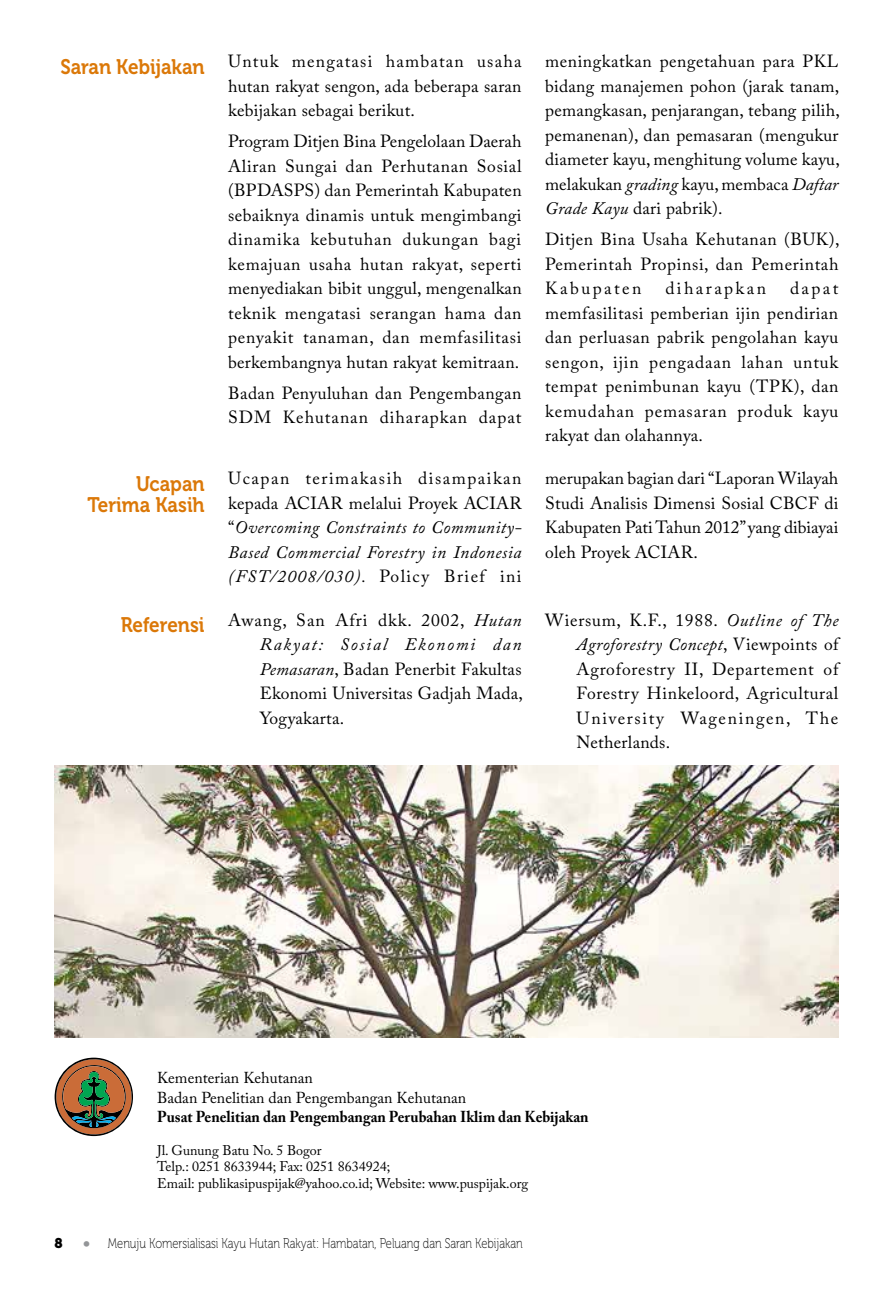
<style>
.page{position:relative;width:893px;height:1290px;background:#fff}
.page>*{position:absolute;margin:0;border:0;box-sizing:border-box;transform-origin:0 0}
.t1{font:21px/21px "Museo 700";letter-spacing:-.005em;color:#db7808;text-align:right;scale:.9 1}
.t2{font:17.5px/24.5px "Adobe Caslon Pro";letter-spacing:.015em;color:#000;text-align:justify}
.t3{font:italic 17.5px/24.5px "Adobe Caslon Pro";letter-spacing:.03em;color:#000;text-align:justify}
.t4{font:15.75px/19.4px "Adobe Caslon Pro";color:#000}
.t5{font:700 15.75px "Adobe Caslon Pro";color:#000;scale:.95 1}
.t6{font:14px/16.8px "Adobe Caslon Pro";color:#000}
.t7{font:14px "Museo 100";color:#000;scale:.8 1}
.s1{font-style:italic}
.s2{font-style:normal}
.s3{font-family:"Museo 900"}
.s4{font-size:21px;color:#939598}
</style>
<div class="page">
<svg style="left:55px;top:1057px;width:78px;height:79px"></svg>
<img style="left:55px;top:765px;width:783px;height:272px">
<p class="t1" style="left:60px;top:56px;width:162px">Saran Kebijakan</p>
<p class="t1" style="left:87px;top:473px;width:132px">Ucapan<br>Terima Kasih</p>
<p class="t1" style="left:121px;top:614px;width:95px">Referensi</p>
<p class="t2" style="left:228px;top:49px;width:295px">Untuk mengatasi hambatan usaha hutan rakyat sengon, ada beberapa saran kebijakan sebagai berikut.</p>
<p class="t2" style="left:228px;top:129px;width:295px">Program Ditjen Bina Pengelolaan Daerah Aliran Sungai dan Perhutanan Sosial (BPDASPS) dan Pemerintah Kabupaten sebaiknya dinamis untuk mengimbangi dinamika kebutuhan dukungan bagi kemajuan usaha hutan rakyat, seperti menyediakan bibit unggul, mengenalkan teknik mengatasi serangan hama dan penyakit tanaman, dan memfasilitasi berkembangnya hutan rakyat kemitraan.</p>
<p class="t2" style="left:228px;top:380px;width:295px">Badan Penyuluhan dan Pengembangan<br>SDM Kehutanan diharapkan dapat</p>
<p class="t2" style="left:545px;top:49px;width:296px">meningkatkan pengetahuan para PKL bidang manajemen pohon (jarak tanam, pemangkasan, penjarangan, tebang pilih, pemanenan), dan pemasaran (mengukur diameter kayu, menghitung volume kayu, melakukan <span class="s1">grading</span> kayu, membaca <span class="s1">Daftar Grade Kayu</span> dari pabrik).</p>
<p class="t2" style="left:545px;top:227px;width:296px">Ditjen Bina Usaha Kehutanan (BUK), Pemerintah Propinsi, dan Pemerintah Kabupaten</p>
<p class="t2" style="left:545px;top:276px;width:295px;text-indent:245px">dapat memfasilitasi pemberian ijin pendirian dan perluasan pabrik pengolahan kayu sengon, ijin pengadaan lahan untuk tempat penimbunan kayu (TPK), dan kemudahan pemasaran produk kayu rakyat dan olahannya.</p>
<p class="t2" style="left:665px;top:276px;width:102px">diharapkan</p>
<p class="t3" style="left:228px;top:466px;width:295px"><span class="s2">Ucapan terimakasih disampaikan kepada ACIAR melalui Proyek ACIAR “</span>Overcoming Constraints to Community-Based Commercial Forestry in Indonesia (FST/2008/030). <span class="s2">Policy Brief ini</span></p>
<p class="t2" style="left:545px;top:466px;width:295px">merupakan bagian dari “Laporan Wilayah Studi Analisis Dimensi Sosial CBCF di Kabupaten Pati Tahun 2012” yang dibiayai oleh Proyek ACIAR.</p>
<p class="t2" style="left:260px;top:607px;width:265px;text-indent:-32px">Awang, San Afri dkk. 2002, <span class="s1">Hutan Rakyat: Sosial Ekonomi dan Pemasaran</span>, Badan Penerbit Fakultas Ekonomi Universitas Gadjah Mada, Yogyakarta.</p>
<p class="t2" style="left:577px;top:607px;width:263px;text-indent:-32px">Wiersum, K.F., 1988. <span class="s1">Outline of The Agroforestry Concept</span>, Viewpoints of Agroforestry II, Departement of Forestry Hinkeloord, Agricultural University Wageningen, The Netherlands.</p>
<p class="t4" style="left:157px;top:1068px;width:311px">Kementerian Kehutanan<br>Badan Penelitian dan Pengembangan Kehutanan</p>
<p class="t5" style="left:157px;top:1107px;width:456px">Pusat Penelitian dan Pengembangan Perubahan Iklim dan Kebijakan</p>
<p class="t6" style="left:157px;top:1141px;width:373px">Jl. Gunung Batu No. 5 Bogor<br>Telp.: 0251 8633944; Fax: 0251 8634924;<br>Email: publikasipuspijak@yahoo.co.id; Website: www.puspijak.org</p>
<p class="t7" style="left:55px;top:1236px;width:587px"><span class="s3">8</span> <span class="s4">•</span> Menuju Komersialisasi Kayu Hutan Rakyat: Hambatan, Peluang dan Saran Kebijakan</p>
</div>
